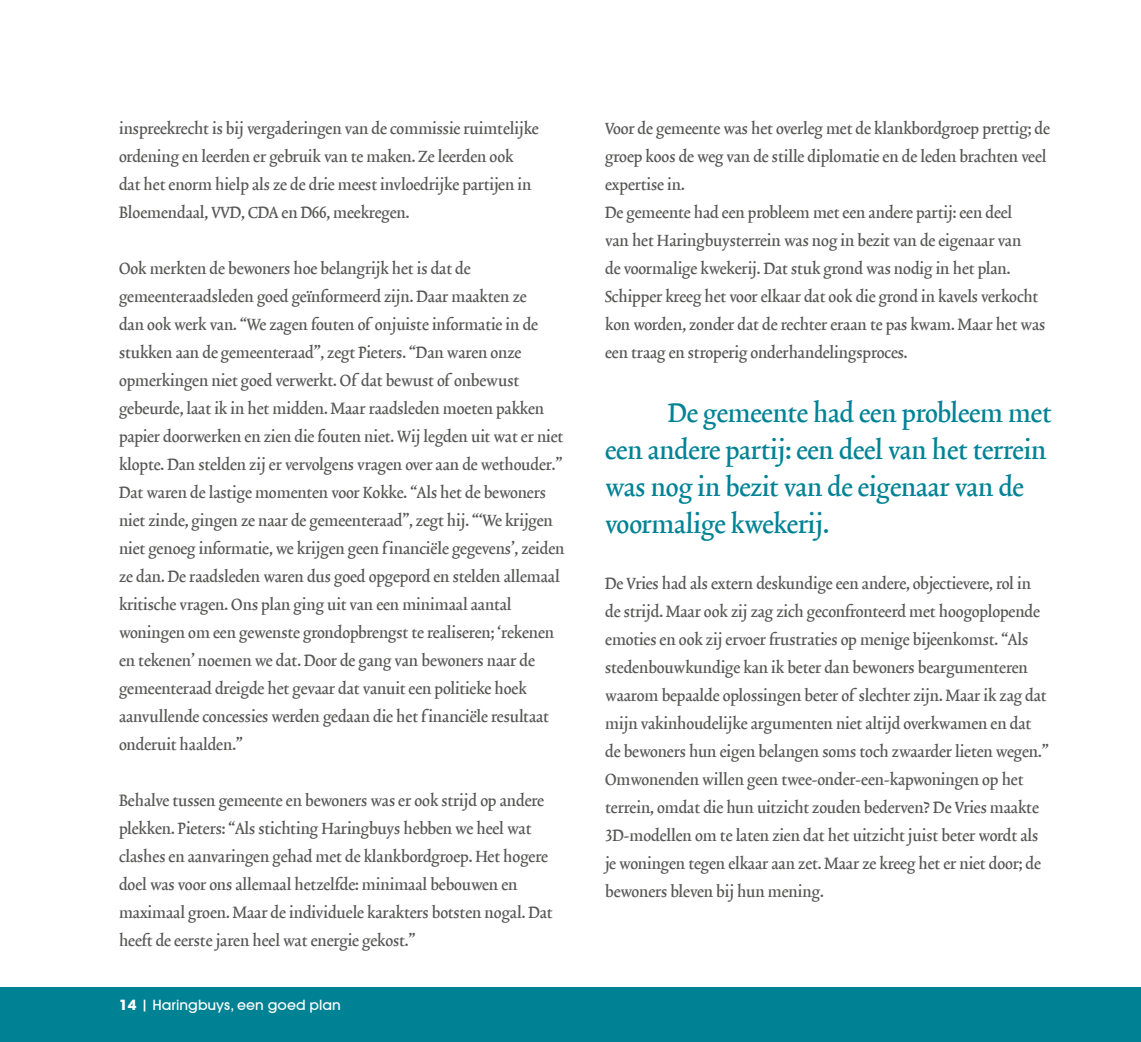
<style>
.page{position:relative;width:1141px;height:1042px;background:#fff}
.page>*{position:absolute;margin:0;border:0;box-sizing:border-box;transform-origin:0 0}
.t1{font:31.5px/36.8px "Trinite No 2 Medium Cond Tab";color:#008295}
.t2{font:19.25px/28px "Trinite No 2 Medium Cond Tab";color:#575756}
.t3{font:500 14px "ITC Avant Garde Gothic";color:#fff}
.s1{font-weight:700}
</style>
<div class="page">
<div style="left:0;top:987px;width:1141px;height:55px;background:#008295"></div>
<p class="t2" style="left:119px;top:115px;width:421px">inspreekrecht is bij vergaderingen van de commissie ruimtelijke ordening en leerden er gebruik van te maken. Ze leerden ook dat het enorm hielp als ze de drie meest invloedrijke partijen in Bloemendaal, VVD, CDA en D66, meekregen.</p>
<p class="t2" style="left:119px;top:255px;width:447px">Ook merkten de bewoners hoe belangrijk het is dat de gemeenteraadsleden goed geïnformeerd zijn. Daar maakten ze<br>dan ook werk van. “We zagen fouten of onjuiste informatie in de stukken aan de gemeenteraad”, zegt Pieters. “Dan waren onze opmerkingen niet goed verwerkt. Of dat bewust of onbewust gebeurde, laat ik in het midden. Maar raadsleden moeten pakken papier doorwerken en zien die fouten niet. Wij legden uit wat er niet klopte. Dan stelden zij er vervolgens vragen over aan de wethouder.” Dat waren de lastige momenten voor Kokke. “Als het de bewoners niet zinde, gingen ze naar de gemeenteraad”, zegt hij. “‘We krijgen niet genoeg informatie, we krijgen geen financiële gegevens’, zeiden ze dan. De raadsleden waren dus goed opgepord en stelden allemaal kritische vragen. Ons plan ging uit van een minimaal aantal woningen om een gewenste grondopbrengst te realiseren; ‘rekenen en tekenen’ noemen we dat. Door de gang van bewoners naar de gemeenteraad dreigde het gevaar dat vanuit een politieke hoek aanvullende concessies werden gedaan die het financiële resultaat onderuit haalden.”</p>
<p class="t2" style="left:119px;top:787px;width:435px">Behalve tussen gemeente en bewoners was er ook strijd op andere plekken. Pieters: “Als stichting Haringbuys hebben we heel wat clashes en aanvaringen gehad met de klankbordgroep. Het hogere doel was voor ons allemaal hetzelfde: minimaal bebouwen en maximaal groen. Maar de individuele karakters botsten nogal. Dat heeft de eerste jaren heel wat energie gekost.”</p>
<p class="t3" style="left:119px;top:996px;width:223px"><span class="s1">14</span> | Haringbuys, een goed plan</p>
<p class="t2" style="left:605px;top:115px;width:446px">Voor de gemeente was het overleg met de klankbordgroep prettig; de groep koos de weg van de stille diplomatie en de leden brachten veel expertise in.<br>De gemeente had een probleem met een andere partij: een deel<br>van het Haringbuysterrein was nog in bezit van de eigenaar van<br>de voormalige kwekerij. Dat stuk grond was nodig in het plan.<br>Schipper kreeg het voor elkaar dat ook die grond in kavels verkocht kon worden, zonder dat de rechter eraan te pas kwam. Maar het was een traag en stroperig onderhandelingsproces.</p>
<h1 class="t1" style="left:605px;top:396px;width:448px;text-indent:63px">De gemeente had een probleem met een andere partij: een deel van het terrein was nog in bezit van de eigenaar van de voormalige kwekerij.</h1>
<p class="t2" style="left:605px;top:570px;width:445px">De Vries had als extern deskundige een andere, objectievere, rol in de strijd. Maar ook zij zag zich geconfronteerd met hoogoplopende emoties en ook zij ervoer frustraties op menige bijeenkomst. “Als stedenbouwkundige kan ik beter dan bewoners beargumenteren waarom bepaalde oplossingen beter of slechter zijn. Maar ik zag dat mijn vakinhoudelijke argumenten niet altijd overkwamen en dat de bewoners hun eigen belangen soms toch zwaarder lieten wegen.” Omwonenden willen geen twee-onder-een-kapwoningen op het terrein, omdat die hun uitzicht zouden bederven? De Vries maakte 3D-modellen om te laten zien dat het uitzicht juist beter wordt als je woningen tegen elkaar aan zet. Maar ze kreeg het er niet door; de bewoners bleven bij hun mening.</p>
</div>
